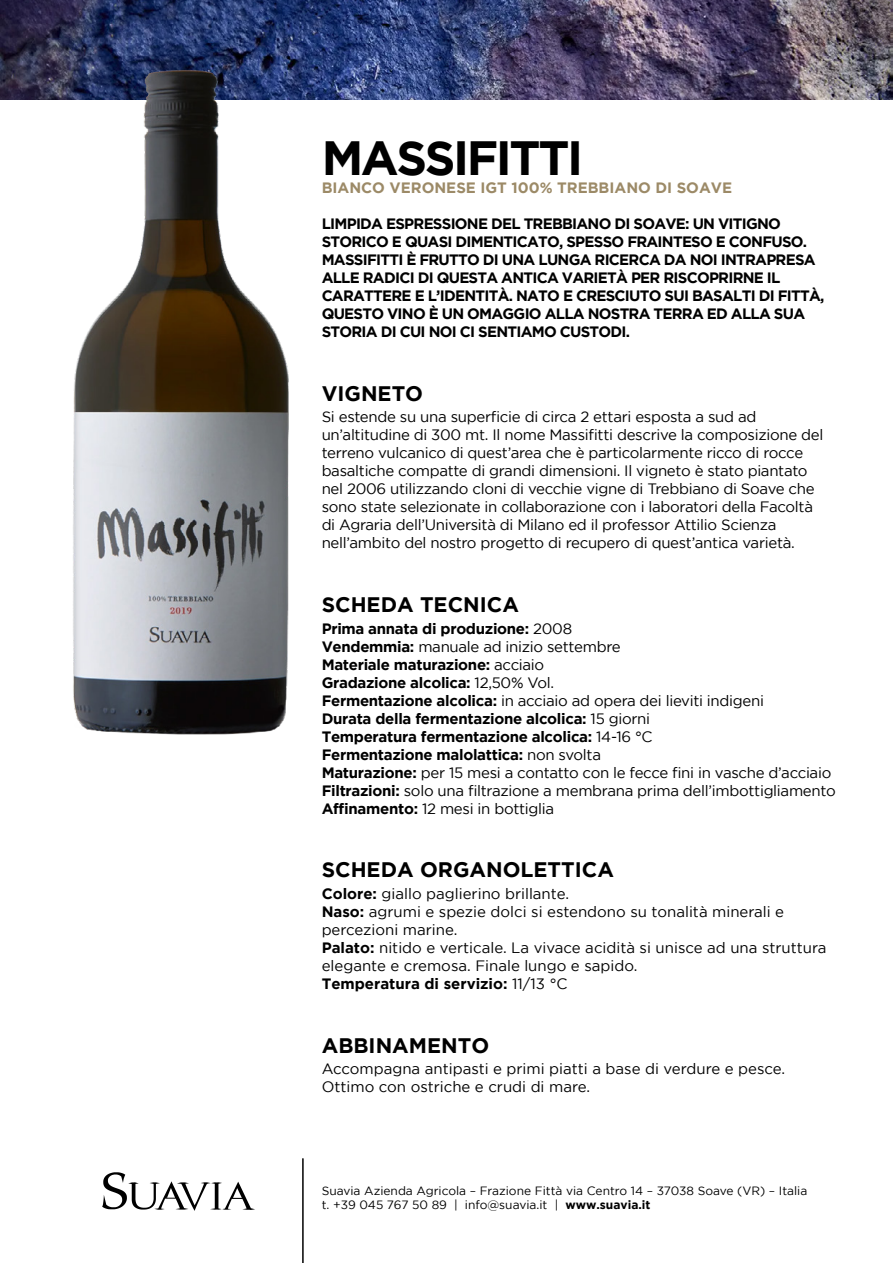
<style>
.page{position:relative;width:893px;height:1263px;background:#fff}
.page>*{position:absolute;margin:0;border:0;box-sizing:border-box;transform-origin:0 0}
.t1{font:700 48px "Gotham";letter-spacing:-.05em;color:#000}
.t2{font:700 21px "Gotham";color:#000}
.t3{font:15px/18px "Gotham";letter-spacing:-.02em;color:#000}
.t4{font:700 15px/18px "Gotham";letter-spacing:-.02em;color:#000}
.t5{font:700 15px/18px "Gotham";letter-spacing:-.05em;color:#000}
.t6{font:15px/18px "Gotham";color:#000}
.t7{font:700 15px "Gotham";color:#9c8a67}
.t8{font:12px/14.4px "Gotham";color:#000}
.s1{font-weight:400}
.s2{font-weight:700}
</style>
<div class="page">
<img style="left:0;top:0;width:893px;height:100px">
<img style="left:54px;top:0;width:250px;height:735px">
<svg style="left:102px;top:1172px;width:153px;height:39px"></svg>
<hr style="left:302px;top:1159px;width:2px;height:104px;background:#000">
<h1 class="t1" style="left:322px;top:131px;width:263px">MASSIFITTI</h1>
<p class="t7" style="left:322px;top:179px;width:412px">BIANCO VERONESE IGT 100% TREBBIANO DI SOAVE</p>
<p class="t5" style="left:322px;top:214px;width:504px">LIMPIDA ESPRESSIONE DEL TREBBIANO DI SOAVE: UN VITIGNO STORICO E QUASI DIMENTICATO, SPESSO FRAINTESO E CONFUSO.<br>MASSIFITTI È FRUTTO DI UNA LUNGA RICERCA DA NOI INTRAPRESA ALLE RADICI DI QUESTA ANTICA VARIETÀ PER RISCOPRIRNE IL CARATTERE E L’IDENTITÀ. NATO E CRESCIUTO SUI BASALTI DI FITTÀ, QUESTO VINO È UN OMAGGIO ALLA NOSTRA TERRA ED ALLA SUA STORIA DI CUI NOI CI SENTIAMO CUSTODI.</p>
<h2 class="t2" style="left:322px;top:381px;width:103px">VIGNETO</h2>
<p class="t3" style="left:322px;top:408px;width:503px">Si estende su una superficie di circa 2 ettari esposta a sud ad un’altitudine di 300 mt. Il nome Massifitti descrive la composizione del terreno vulcanico di quest’area che è particolarmente ricco di rocce basaltiche compatte di grandi dimensioni. Il vigneto è stato piantato nel 2006 utilizzando cloni di vecchie vigne di Trebbiano di Soave che sono state selezionate in collaborazione con i laboratori della Facoltà di Agraria dell’Università di Milano ed il professor Attilio Scienza nell’ambito del nostro progetto di recupero di quest’antica varietà.</p>
<h2 class="t2" style="left:322px;top:592px;width:199px">SCHEDA TECNICA</h2>
<p class="t4" style="left:322px;top:619px;width:516px">Prima annata di produzione: <span class="s1">2008<br></span>Vendemmia: <span class="s1">manuale ad inizio settembre<br></span>Materiale maturazione: <span class="s1">acciaio<br></span>Gradazione alcolica: <span class="s1">12,50% Vol.<br></span>Fermentazione alcolica: <span class="s1">in acciaio ad opera dei lieviti indigeni<br></span>Durata della fermentazione alcolica: <span class="s1">15 giorni<br></span>Temperatura fermentazione alcolica: <span class="s1">14-16 °C<br></span>Fermentazione malolattica: <span class="s1">non svolta<br></span>Maturazione: <span class="s1">per 15 mesi a contatto con le fecce fini in vasche d’acciaio </span>Filtrazioni: <span class="s1">solo una filtrazione a membrana prima dell’imbottigliamento </span>Affinamento: <span class="s1">12 mesi in bottiglia</span></p>
<h2 class="t2" style="left:322px;top:858px;width:294px">SCHEDA ORGANOLETTICA</h2>
<p class="t6" style="left:322px;top:884px;width:506px"><span class="s2">Colore:</span> giallo paglierino brillante.<br><span class="s2">Naso:</span> agrumi e spezie dolci si estendono su tonalità minerali e percezioni marine.<br><span class="s2">Palato:</span> nitido e verticale. La vivace acidità si unisce ad una struttura elegante e cremosa. Finale lungo e sapido.<br><span class="s2">Temperatura di servizio:</span> 11/13 °C</p>
<h2 class="t2" style="left:322px;top:1033px;width:169px">ABBINAMENTO</h2>
<p class="t6" style="left:322px;top:1060px;width:465px">Accompagna antipasti e primi piatti a base di verdure e pesce.<br>Ottimo con ostriche e crudi di mare.</p>
<p class="t8" style="left:322px;top:1183px;width:487px">Suavia Azienda Agricola – Frazione Fittà via Centro 14 – 37038 Soave (VR) – Italia t. +39 045 767 50 89 | info@suavia.it | <span class="s2">www.suavia.it</span></p>
</div>
